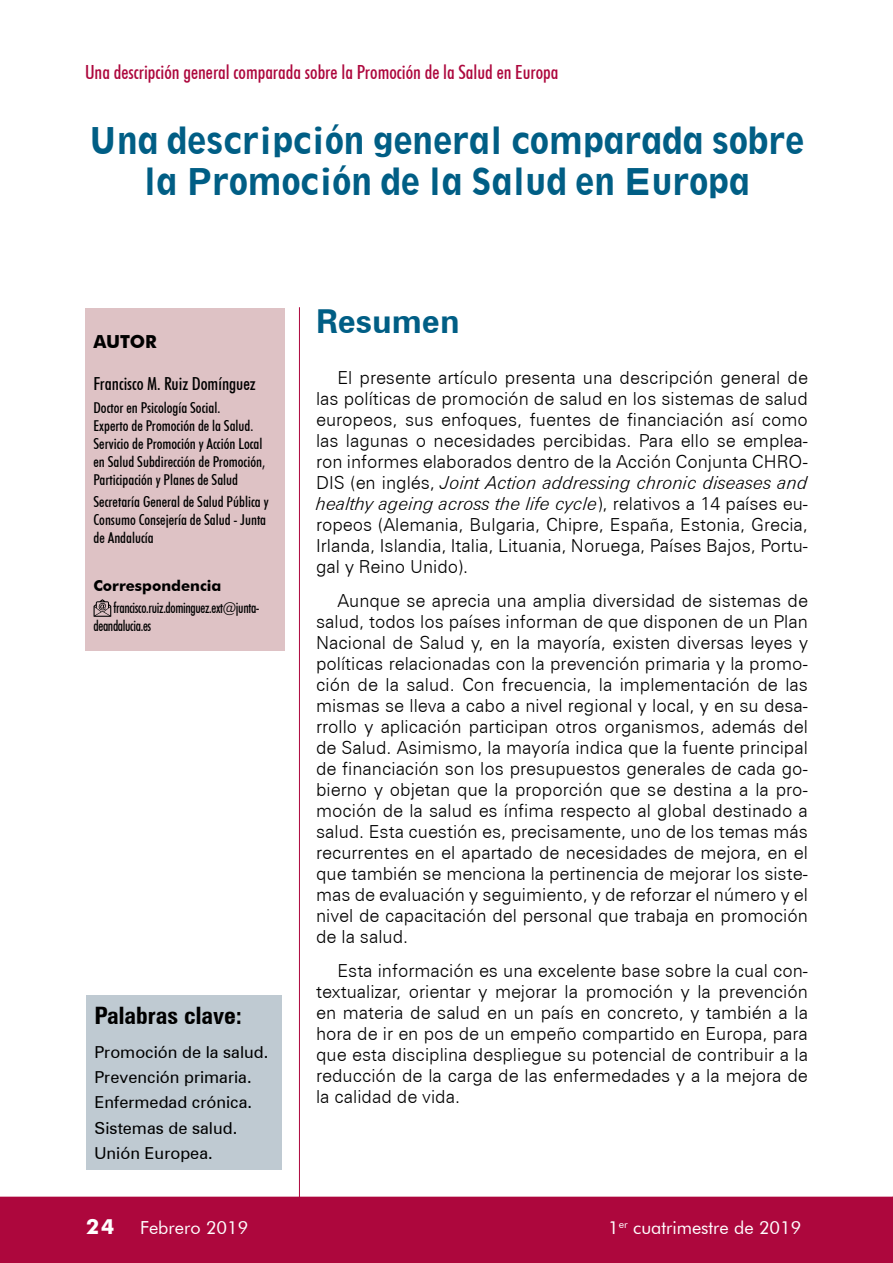
<style>
.page{position:relative;width:893px;height:1263px;background:#fff}
.page>*{position:absolute;margin:0;border:0;box-sizing:border-box;transform-origin:0 0}
.t1{font:800 34.5px/41.4px "Geometric 212 BT";color:#005e85;text-align:center;scale:.9 1}
.t2{font:700 33px "Zurich BT";color:#005e85}
.t3{font:700 condensed 24px "Zurich BT";color:#000}
.t4{font:500 condensed 19.5px "Futura BT";color:#ad073d}
.t5{font:300 18px/21px "Zurich BT";color:#000;text-align:justify}
.t6{font:18px "Futura BT";color:#fff}
.t7{font:500 condensed 18px "Futura BT";color:#000}
.t8{font:700 18px "Futura BT";color:#000}
.t9{font:16.5px/25.2px "Zurich BT";color:#000}
.t10{font:500 condensed 15px/18px "Futura BT";color:#000}
.t11{font:500 condensed 15px/18px "Futura BT";letter-spacing:-.025em;color:#000;scale:.9 1}
.t12{font:700 15px "Futura BT";color:#000}
.s1{font-style:italic}
.s2{font-weight:700;font-size:21px}
</style>
<div class="page">
<hr style="left:299px;top:307px;width:1px;height:894px;background:#ad073d">
<div style="left:0;top:1197px;width:892px;height:66px;background:#ad073d"></div>
<svg style="left:892px;top:1197px;width:1px;height:66px"></svg>
<div style="left:85px;top:308px;width:200px;height:343px;background:#dec2c5"></div>
<svg style="left:94px;top:599px;width:17px;height:18px"></svg>
<div style="left:86px;top:995px;width:196px;height:174px;background:#bfcad2"></div>
<p class="t4" style="left:85px;top:60px;width:475px">Una descripción general comparada sobre la Promoción de la Salud en Europa</p>
<h1 class="t1" style="left:89px;top:119px;width:796px">Una descripción general comparada sobre la Promoción de la Salud en Europa</h1>
<p class="t8" style="left:94px;top:330px;width:65px">Autor</p>
<p class="t7" style="left:94px;top:373px;width:164px">Francisco M. Ruiz Domínguez</p>
<p class="t10" style="left:94px;top:398px;width:173px">Doctor en Psicología Social.<br>Experto de Promoción de la Salud.<br>Servicio de Promoción y Acción Local en Salud Subdirección de Promoción, Participación y Planes de Salud</p>
<p class="t10" style="left:94px;top:492px;width:177px">Secretaría General de Salud Pública y<br>Consumo Consejería de Salud - Junta de Andalucía</p>
<p class="t12" style="left:94px;top:576px;width:129px">Correspondencia</p>
<p class="t11" style="left:94px;top:598px;width:186px;text-indent:20px">francisco.ruiz.dominguez.ext@junta&shy;deandalucia.es</p>
<h3 class="t3" style="left:95px;top:1001px;width:149px">Palabras clave:</h3>
<p class="t9" style="left:95px;top:1039px;width:175px">Promoción de la salud.<br>Prevención primaria.<br>Enfermedad crónica.<br>Sistemas de salud.<br>Unión Europea.</p>
<h2 class="t2" style="left:316px;top:302px;width:145px">Resumen</h2>
<p class="t5" style="left:316px;top:367px;width:493px;text-indent:21px">El presente artículo presenta una descripción general de las políticas de promoción de salud en los sistemas de salud europeos, sus enfoques, fuentes de financiación así como las lagunas o necesidades percibidas. Para ello se emplea&shy;ron informes elaborados dentro de la Acción Conjunta CHRO-DIS (en inglés, <span class="s1">Joint Action addressing chronic diseases and healthy ageing across the life cycle</span>), relativos a 14 países eu&shy;ropeos (Alemania, Bulgaria, Chipre, España, Estonia, Grecia, Irlanda, Islandia, Italia, Lituania, Noruega, Países Bajos, Portu&shy;gal y Reino Unido).</p>
<p class="t5" style="left:316px;top:590px;width:493px;text-indent:21px">Aunque se aprecia una amplia diversidad de sistemas de salud, todos los países informan de que disponen de un Plan Nacional de Salud y, en la mayoría, existen diversas leyes y políticas relacionadas con la prevención primaria y la promo&shy;ción de la salud. Con frecuencia, la implementación de las mismas se lleva a cabo a nivel regional y local, y en su desa&shy;rrollo y aplicación participan otros organismos, además del de Salud. Asimismo, la mayoría indica que la fuente principal de financiación son los presupuestos generales de cada go&shy;bierno y objetan que la proporción que se destina a la pro&shy;moción de la salud es ínfima respecto al global destinado a salud. Esta cuestión es, precisamente, uno de los temas más recurrentes en el apartado de necesidades de mejora, en el que también se menciona la pertinencia de mejorar los siste&shy;mas de evaluación y seguimiento, y de reforzar el número y el nivel de capacitación del personal que trabaja en promoción de la salud.</p>
<p class="t5" style="left:316px;top:960px;width:493px;text-indent:21px">Esta información es una excelente base sobre la cual con&shy;textualizar, orientar y mejorar la promoción y la prevención en materia de salud en un país en concreto, y también a la hora de ir en pos de un empeño compartido en Europa, para que esta disciplina despliegue su potencial de contribuir a la reducción de la carga de las enfermedades y a la mejora de la calidad de vida.</p>
<p class="t6" style="left:86px;top:1217px;width:164px"><span class="s2">24</span> Febrero 2019</p>
<p class="t6" style="left:608px;top:1217px;width:195px">1<sup>er</sup> cuatrimestre de 2019</p>
</div>
